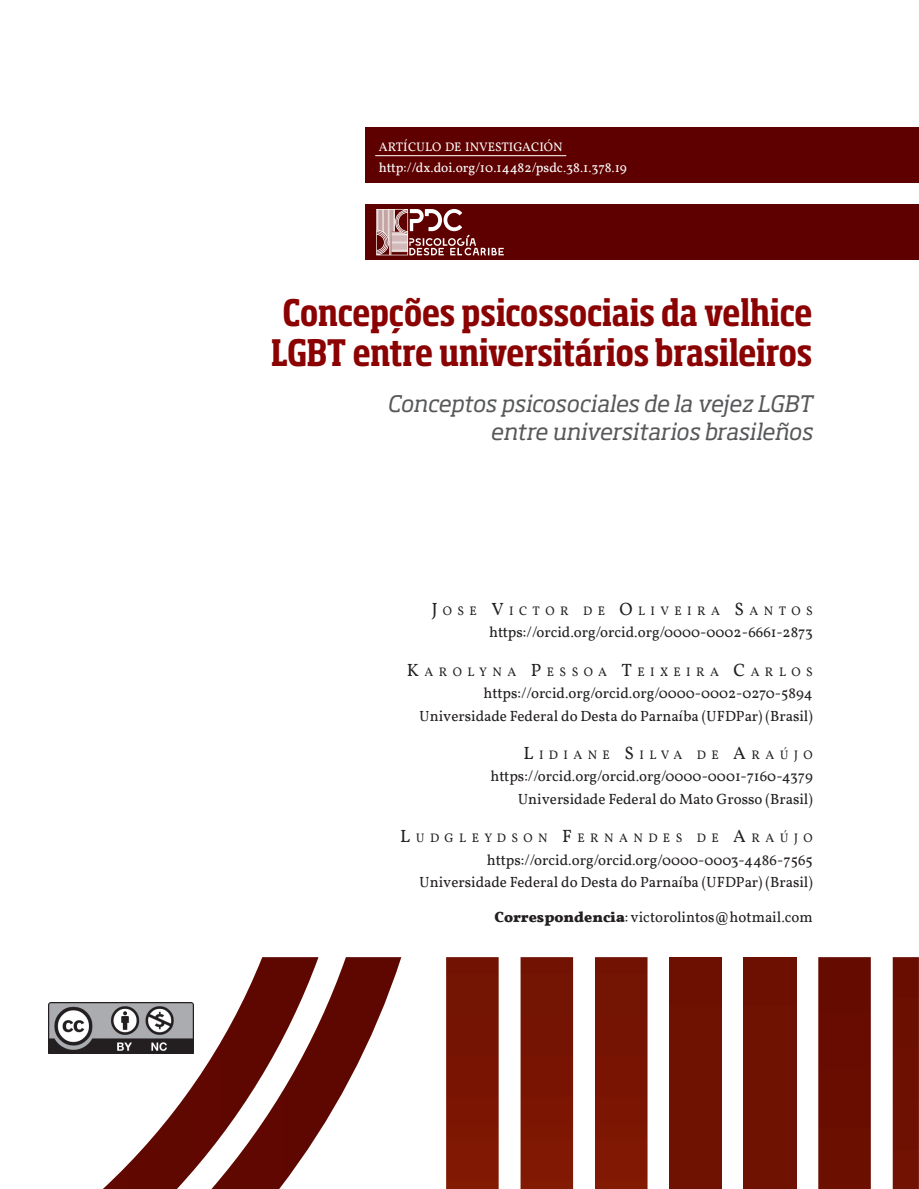
<style>
.page{position:relative;width:919px;height:1189px;background:#fff}
.page>*{position:absolute;margin:0;border:0;box-sizing:border-box;transform-origin:0 0}
.t1{font:700 condensed 36px/40.5px "Soho Std";letter-spacing:-.005em;color:#8b0202;text-align:center}
.t2{font:italic 22.5px/28.5px "Soho Std";letter-spacing:-.01em;color:#57585a;text-align:right}
.t3{font:15px/22.5px "Vollkorn";color:#231f20;text-align:right}
.t4{font:13.5px "Vollkorn";color:#fff}
.t5{font:12.6px "Vollkorn";letter-spacing:.43em;color:#231f20}
.t6{font:12.6px "Vollkorn";color:#fff}
.s1{font-size:18px}
.s2{font-weight:700}
</style>
<div class="page">
<div style="left:366px;top:128px;width:552px;height:55px;background:#5e0000"></div>
<div style="left:366px;top:204px;width:552px;height:56px;background:#5e0000"></div>
<svg style="left:376px;top:209px;width:128px;height:46px"></svg>
<div style="left:446px;top:957px;width:52px;height:231px;background:#791403"></div>
<svg style="left:318px;top:957px;width:83px;height:177px"></svg>
<svg style="left:103px;top:957px;width:215px;height:231px"></svg>
<div style="left:892px;top:957px;width:26px;height:231px;background:#6d1001"></div>
<div style="left:818px;top:957px;width:52px;height:231px;background:#690d01"></div>
<div style="left:743px;top:957px;width:53px;height:231px;background:#701202"></div>
<div style="left:669px;top:957px;width:52px;height:231px;background:#701202"></div>
<div style="left:595px;top:957px;width:52px;height:231px;background:#791403"></div>
<div style="left:520px;top:957px;width:53px;height:231px;background:#791403"></div>
<img style="left:49px;top:1002px;width:145px;height:51px">
<hr style="left:375px;top:155px;width:191px;height:1px;background:#fff">
<p class="t6" style="left:379px;top:139px;width:185px">ARTÍCULO DE INVESTIGACIÓN</p>
<p class="t4" style="left:379px;top:159px;width:249px">http://dx.doi.org/10.14482/psdc.38.1.378.19</p>
<h1 class="t1" style="left:271px;top:291px;width:542px">Concepções psicossociais da velhice<br>LGBT entre universitários brasileiros</h1>
<h2 class="t2" style="left:387px;top:389px;width:427px">Conceptos psicosociales de la vejez LGBT entre universitarios brasileños</h2>
<p class="t5" style="left:431px;top:603px;width:383px"><span class="s1">J</span>OSE <span class="s1">V</span>ICTOR DE <span class="s1">O</span>LIVEIRA <span class="s1">S</span> ANTOS</p>
<p class="t3" style="left:489px;top:621px;width:325px">https://orcid.org/orcid.org/0000-0002-6661-2873</p>
<p class="t5" style="left:407px;top:663px;width:407px"><span class="s1">K</span>AROLYNA <span class="s1">P</span>ESSOA <span class="s1">T</span>EIXEIRA <span class="s1">C</span> ARLOS</p>
<p class="t3" style="left:419px;top:682px;width:395px">https://orcid.org/orcid.org/0000-0002-0270-5894<br>Universidade Federal do Desta do Parnaíba (UFDPar) (Brasil)</p>
<p class="t5" style="left:523px;top:747px;width:291px"><span class="s1">L</span>IDIANE <span class="s1">S</span> ILVA DE <span class="s1">A</span>RAÚJO</p>
<p class="t3" style="left:490px;top:765px;width:324px">https://orcid.org/orcid.org/0000-0001-7160-4379<br>Universidade Federal do Mato Grosso (Brasil)</p>
<p class="t5" style="left:400px;top:830px;width:414px"><span class="s1">L</span>UDGLEYDSON <span class="s1">F</span>ERNANDES DE <span class="s1">A</span>RAÚJO</p>
<p class="t3" style="left:419px;top:848px;width:395px">https://orcid.org/orcid.org/0000-0003-4486-7565<br>Universidade Federal do Desta do Parnaíba (UFDPar) (Brasil)</p>
<p class="t3" style="left:494px;top:906px;width:320px"><span class="s2">Correspondencia</span>: victorolintos@hotmail.com</p>
</div>
